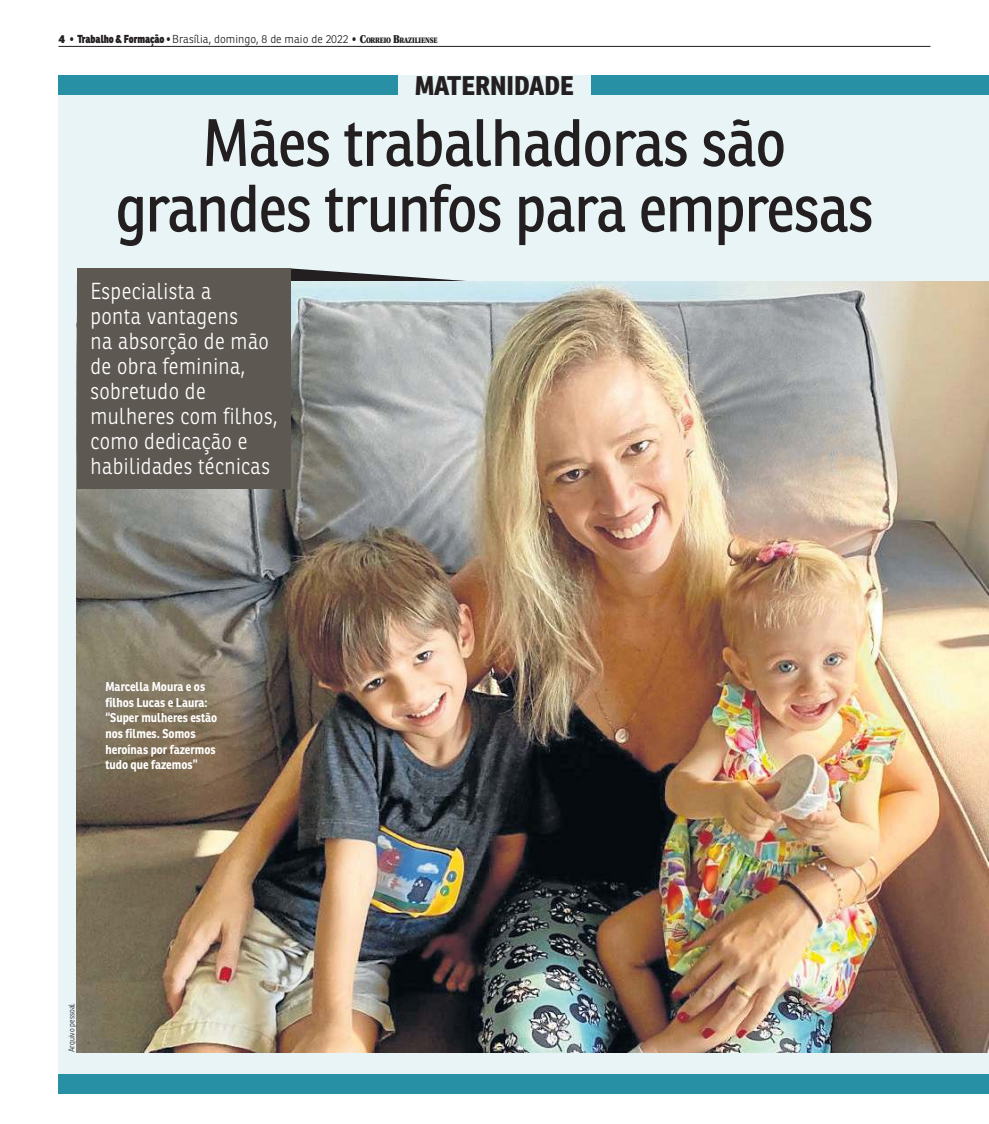
<style>
.page{position:relative;width:989px;height:1124px;background:#fff}
.page>*{position:absolute;margin:0;border:0;box-sizing:border-box;transform-origin:0 0}
.t1{font:65px/65.5px "Ronnia";letter-spacing:-.02em;color:#231f20;text-align:center;scale:.9 1}
.t2{font:800 26.25px "Ronnia";color:#231f20;scale:.9 1}
.t3{font:300 22.5px/25px "Ronnia";letter-spacing:.02em;color:#fff;scale:.9 1}
.t4{font:700 12.5px/15.6px "Ronnia";color:#fff;scale:.9 1}
.t5{font:300 11.25px "Ronnia";letter-spacing:.005em;color:#231f20}
.t6{font:300 8.12px "Ronnia";color:#231f20;scale:.9 1}
.s1{font-weight:800}
.s2{font-family:"Utopia";font-weight:900}
.s3{font-family:"Utopia";font-weight:900;font-size:7.88px}
</style>
<div class="page">
<hr style="left:58px;top:46px;width:872px;height:1px;background:#231f20">
<div style="left:59px;top:75px;width:930px;height:1018px;background:#e9f4f6"></div>
<svg style="left:291px;top:268px;width:189px;height:14px"></svg>
<img style="left:77px;top:282px;width:912px;height:770px">
<div style="left:58px;top:75px;width:340px;height:20px;background:#2890a5"></div>
<div style="left:591px;top:75px;width:398px;height:20px;background:#2890a5"></div>
<div style="left:58px;top:1073px;width:931px;height:20px;background:#2890a5"></div>
<div style="left:77px;top:268px;width:214px;height:220px;background:#5e5852"></div>
<p class="t5" style="left:58px;top:34px;width:380px"><span class="s1">4</span> <span class="s2">•</span> <span class="s1">Trabalho &amp; Formação</span> <span class="s2">•</span> Brasília, domingo, 8 de maio de 2022 <span class="s2">•</span> <span class="s2">C</span><span class="s3">ORREIO</span> <span class="s2">B</span><span class="s3">RAZILIENSE</span></p>
<p class="t2" style="left:415px;top:76px;width:178px">MATERNIDADE</p>
<h1 class="t1" style="left:115px;top:117px;width:844px">Mães trabalhadoras são grandes trunfos para empresas</h1>
<p class="t3" style="left:90px;top:280px;width:209px">Especialista a<br>ponta vantagens<br>na absorção de mão de obra feminina, sobretudo de mulheres com filhos, como dedicação e habilidades técnicas</p>
<p class="t4" style="left:105px;top:679px;width:126px">Marcella Moura e os filhos Lucas e Laura: “Super mulheres estão nos filmes. Somos heroínas por fazermos tudo que fazemos”</p>
<p class="t6" style="left:68px;top:1052px;width:56px;rotate:-90deg">Arquivo pessoal</p>
</div>
